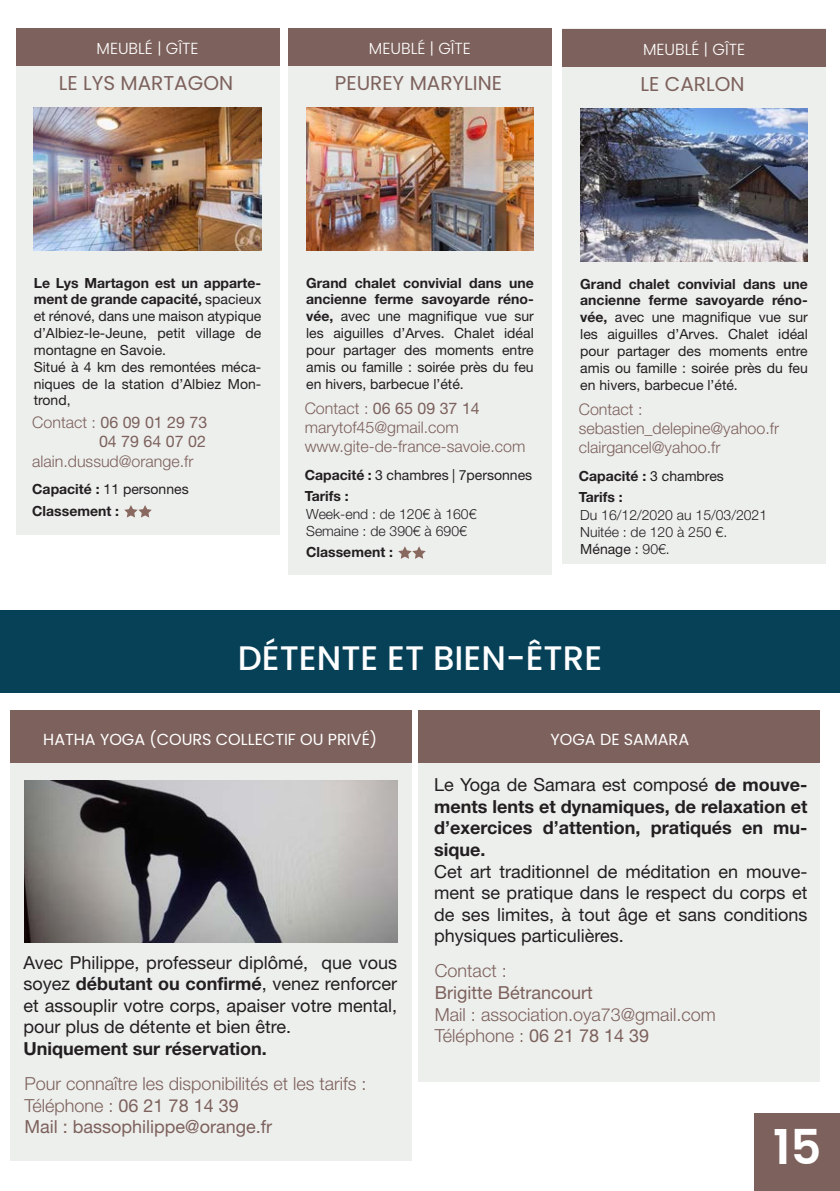
<style>
.page{position:relative;width:840px;height:1191px;background:#fff}
.page>*{position:absolute;margin:0;border:0;box-sizing:border-box;transform-origin:0 0}
.t1{font:600 48px "Poppins";color:#fff}
.t2{font:500 34px "Poppins";color:#fff}
.t3{font:20px "Poppins";color:#7d615c}
.t4{font:18px/21.6px "Helvetica Neue LT Pro";color:#231f20;text-align:justify}
.t5{font:700 18px/21.6px "Helvetica Neue LT Pro";color:#231f20;text-align:justify}
.t6{font:300 18px/21.6px "Helvetica Neue LT Pro";color:#7d615c}
.t7{font:18px/21.6px "Helvetica Neue LT Pro";color:#7d615c}
.t8{font:300 16px/19.2px "Helvetica Neue LT Pro";color:#7d615c}
.t9{font:16px "Poppins";color:#fff}
.t10{font:300 16px "Poppins";color:#fff}
.t11{font:16px "Helvetica Neue LT Pro";color:#7d615c}
.t12{font:14px/16.8px "Helvetica Neue LT Pro";color:#231f20;text-align:justify}
.t13{font:300 14px/16.8px "Helvetica Neue LT Pro";color:#231f20}
.t14{font:700 14px "Helvetica Neue LT Pro";color:#231f20}
.s1{font-weight:700}
.s2{font-weight:300}
.s3{font-weight:400}
</style>
<div class="page">
<div style="left:562px;top:29px;width:263px;height:535px;background:#edefed"></div>
<div style="left:562px;top:29px;width:263px;height:37px;background:#7d615c"></div>
<img style="left:580px;top:109px;width:227px;height:153px">
<div style="left:16px;top:28px;width:263px;height:506px;background:#edefed"></div>
<div style="left:418px;top:710px;width:401px;height:371px;background:#edefed"></div>
<div style="left:288px;top:28px;width:263px;height:546px;background:#edefed"></div>
<div style="left:16px;top:28px;width:263px;height:37px;background:#7d615c"></div>
<div style="left:288px;top:28px;width:263px;height:37px;background:#7d615c"></div>
<div style="left:0;top:610px;width:839px;height:83px;background:#064158"></div>
<div style="left:754px;top:1113px;width:85px;height:78px;background:#7d615c"></div>
<img style="left:34px;top:108px;width:227px;height:143px">
<img style="left:306px;top:108px;width:227px;height:143px">
<svg style="left:124px;top:505px;width:28px;height:12px"></svg>
<svg style="left:398px;top:546px;width:27px;height:13px"></svg>
<div style="left:418px;top:710px;width:401px;height:52px;background:#7d615c"></div>
<div style="left:11px;top:710px;width:400px;height:451px;background:#edefed"></div>
<div style="left:11px;top:710px;width:400px;height:52px;background:#7d615c"></div>
<img style="left:24px;top:781px;width:373px;height:161px">
<p class="t10" style="left:96px;top:40px;width:103px">MEUBLÉ | GÎTE</p>
<p class="t10" style="left:369px;top:40px;width:103px">MEUBLÉ | GÎTE</p>
<p class="t3" style="left:59px;top:71px;width:176px">LE LYS MARTAGON</p>
<p class="t3" style="left:334px;top:71px;width:169px">PEUREY MARYLINE</p>
<p class="t10" style="left:642px;top:41px;width:103px">MEUBLÉ | GÎTE</p>
<p class="t3" style="left:640px;top:72px;width:105px">LE CARLON</p>
<p class="t12" style="left:34px;top:274px;width:229px"><span class="s1">Le Lys Martagon est un apparte&shy;ment de grande capacité,</span> spacieux et rénové, dans une maison atypique d’Albiez-le-Jeune, petit village de montagne en Savoie.</p>
<p class="t12" style="left:34px;top:358px;width:229px">Situé à 4 km des remontées méca&shy;niques de la station d’Albiez Mon&shy;trond,</p>
<p class="t11" style="left:32px;top:413px;width:176px"><span class="s2">Contact :</span> 06 09 01 29 73</p>
<p class="t8" style="left:32px;top:432px;width:175px;text-indent:67px"><span class="s3">04 79 64 07 02 </span>alain.dussud@orange.fr</p>
<p class="t12" style="left:32px;top:480px;width:158px"><span class="s1">Capacité :</span> 11 personnes</p>
<p class="t14" style="left:32px;top:502px;width:88px">Classement :</p>
<p class="t12" style="left:306px;top:274px;width:229px"><span class="s1">Grand chalet convivial dans une ancienne ferme savoyarde réno&shy;vée,</span> avec une magnifique vue sur les aiguilles d’Arves. Chalet idéal pour partager des moments entre amis ou famille : soirée près du feu en hivers, barbecue l’été.</p>
<p class="t8" style="left:304px;top:398px;width:222px">Contact : <span class="s3">06 65 09 37 14 </span>marytof45@gmail.com www.gite-de-france-savoie.com</p>
<p class="t12" style="left:304px;top:466px;width:229px"><span class="s1">Capacité :</span> 3 chambres | 7personnes</p>
<p class="t14" style="left:304px;top:487px;width:46px">Tarifs :</p>
<p class="t13" style="left:306px;top:506px;width:172px">Week-end : de 120€ à 160€<br>Semaine : de 390€ à 690€</p>
<p class="t14" style="left:306px;top:543px;width:88px">Classement :</p>
<p class="t12" style="left:580px;top:275px;width:229px"><span class="s1">Grand chalet convivial dans une ancienne ferme savoyarde réno&shy;vée,</span> avec une magnifique vue sur les aiguilles d’Arves. Chalet idéal pour partager des moments entre amis ou famille : soirée près du feu en hivers, barbecue l’été.</p>
<p class="t8" style="left:578px;top:399px;width:202px">Contact : sebastien_delepine@yahoo.fr clairgancel@yahoo.fr</p>
<p class="t14" style="left:578px;top:467px;width:146px">Capacité : <span class="s3">3 chambres</span></p>
<p class="t14" style="left:578px;top:488px;width:46px">Tarifs :</p>
<p class="t13" style="left:580px;top:507px;width:188px">Du 16/12/2020 au 15/03/2021</p>
<p class="t13" style="left:580px;top:523px;width:148px">Nuitée : de 120 à 250 €.</p>
<p class="t12" style="left:580px;top:540px;width:91px">Ménage : <span class="s2">90€.</span></p>
<p class="t2" style="left:238px;top:638px;width:366px">DÉTENTE ET BIEN-ÊTRE</p>
<p class="t9" style="left:43px;top:730px;width:335px">HATHA YOGA (COURS COLLECTIF OU PRIVÉ)</p>
<p class="t4" style="left:23px;top:951px;width:375px">Avec Philippe, professeur diplômé, que vous soyez <span class="s1">débutant ou confirmé</span>, venez renforcer et assouplir votre corps, apaiser votre mental, pour plus de détente et bien être.</p>
<p class="t5" style="left:23px;top:1037px;width:245px">Uniquement sur réservation.</p>
<p class="t6" style="left:24px;top:1072px;width:343px">Pour connaître les disponibilités et les tarifs :<br>Téléphone : <span class="s3">06 21 78 14 39</span></p>
<p class="t7" style="left:24px;top:1115px;width:249px">Mail : bassophilippe@orange.fr</p>
<p class="t9" style="left:550px;top:730px;width:140px">YOGA DE SAMARA</p>
<p class="t5" style="left:434px;top:773px;width:375px"><span class="s3">Le Yoga de Samara est composé</span> de mouve&shy;ments lents et dynamiques, de relaxation et d’exercices d’attention, pratiqués en mu&shy;sique.</p>
<p class="t4" style="left:434px;top:860px;width:375px">Cet art traditionnel de méditation en mouve&shy;ment se pratique dans le respect du corps et de ses limites, à tout âge et sans conditions physiques particulières.</p>
<p class="t7" style="left:434px;top:959px;width:159px"><span class="s2">Contact :<br></span>Brigitte Bétrancourt</p>
<p class="t6" style="left:434px;top:1003px;width:282px">Mail : association.oya73@gmail.com<br>Téléphone : <span class="s3">06 21 78 14 39</span></p>
<p class="t1" style="left:772px;top:1119px;width:50px">15</p>
</div>
